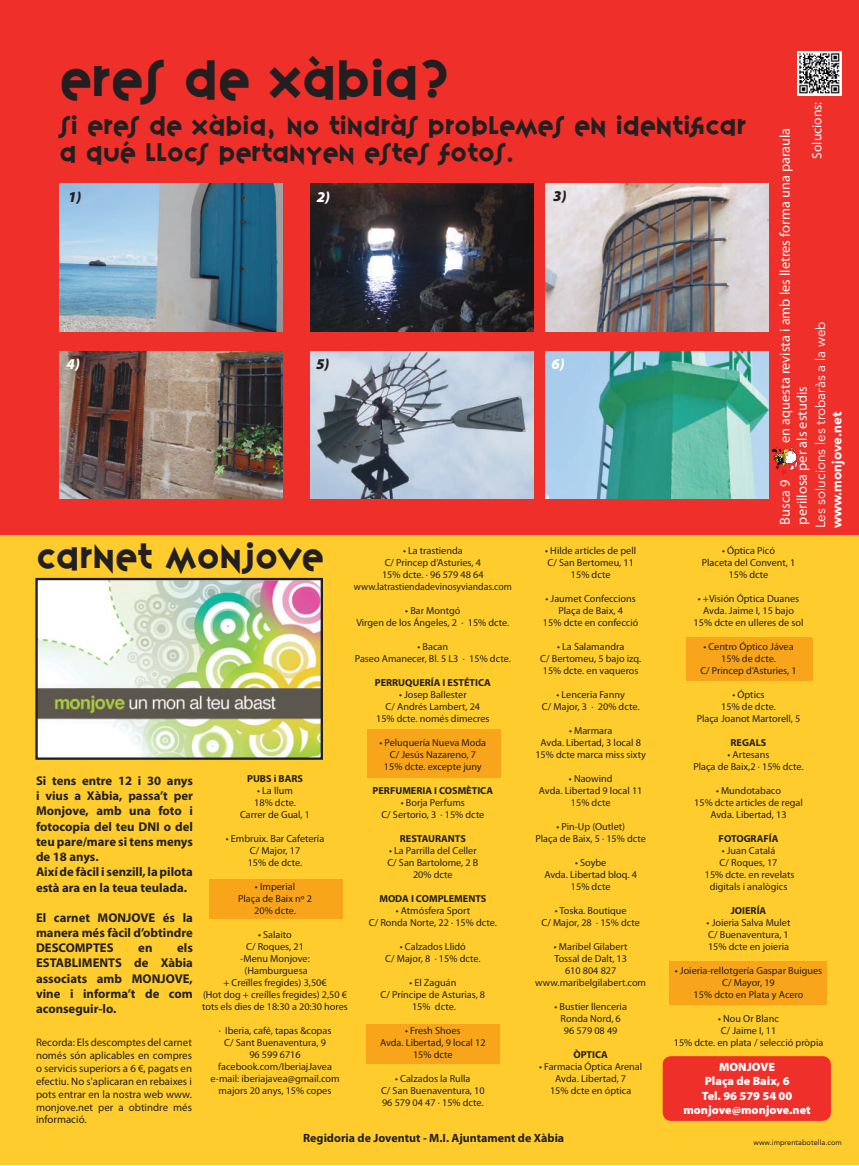
<style>
.page{position:relative;width:859px;height:1166px;background:#fff}
.page>*{position:absolute;margin:0;border:0;box-sizing:border-box;transform-origin:0 0}
.t1{font:45px "Variex";color:#231f20}
.t2{font:31.05px "Variex";color:#231f20}
.t3{font:22.5px/27px "Variex";color:#231f20}
.t4{font:italic 900 15px "Myriad Pro";color:#231f20}
.t5{font:italic 900 15px "Myriad Pro";color:#fff}
.t6{font:14.4px/17.2px "Myriad Pro";color:#fff}
.t7{font:13.5px "Avenir LT Std";color:#fff}
.t8{font:900 13.5px "Avenir LT Std";color:#fff}
.t9{font:13.5px "Myriad Pro";color:#fff}
.t10{font:700 12.75px/15.3px "Myriad Pro";color:#231f20;text-align:justify}
.t11{font:900 12px "Myriad Pro";color:#fff}
.t12{font:700 12px "Myriad Pro";color:#231f20}
.t13{font:10.8px/12.9px "Myriad Pro";color:#231f20;text-align:justify}
.t14{font:10.2px/12px "Myriad Pro";color:#231f20;text-align:center}
.t15{font:700 10.2px "Myriad Pro";color:#231f20}
.t16{font:7.5px "Avenir LT Std";color:#231f20}
</style>
<div class="page">
<div style="left:0;top:531px;width:859px;height:633px;background:#fecd2d"></div>
<div style="left:0;top:0;width:859px;height:534px;background:#ee2f2a"></div>
<img style="left:38px;top:580px;width:282px;height:176px">
<div style="left:35px;top:577px;width:288px;height:182px;border:2px solid #231f20"></div>
<div style="left:686px;top:636px;width:126px;height:44px;background:#f9a51b"></div>
<div style="left:367px;top:729px;width:133px;height:48px;background:#f9a51b"></div>
<div style="left:367px;top:1024px;width:133px;height:39px;background:#f9a51b"></div>
<div style="left:209px;top:879px;width:133px;height:39px;background:#f9a51b"></div>
<img style="left:797px;top:52px;width:44px;height:43px">
<svg style="left:772px;top:446px;width:25px;height:29px"></svg>
<img style="left:60px;top:183px;width:223px;height:148px">
<img style="left:310px;top:183px;width:223px;height:148px">
<img style="left:545px;top:183px;width:223px;height:148px">
<img style="left:60px;top:351px;width:223px;height:148px">
<img style="left:310px;top:351px;width:223px;height:148px">
<img style="left:545px;top:351px;width:223px;height:148px">
<div style="left:670px;top:960px;width:157px;height:44px;background:#f9a51b"></div>
<div style="left:663px;top:1055px;width:168px;height:65px;background:#ee2f2a;border-radius:9px"></div>
<h1 class="t1" style="left:60px;top:47px;width:392px">eres de xàbia?</h1>
<h3 class="t3" style="left:60px;top:111px;width:688px">si eres de xàbia, no tindràs problemes en identificar a qué llocs pertanyen estes fotos.</h3>
<h3 class="t4" style="left:68px;top:187px;width:15px">1)</h3>
<h3 class="t5" style="left:317px;top:187px;width:15px">2)</h3>
<h3 class="t4" style="left:553px;top:186px;width:15px">3)</h3>
<h3 class="t5" style="left:67px;top:353px;width:15px">4)</h3>
<h3 class="t4" style="left:316px;top:353px;width:15px">5)</h3>
<h3 class="t5" style="left:551px;top:353px;width:15px">6)</h3>
<h3 class="t9" style="left:809px;top:159px;width:59px;rotate:-90deg">Solucions:</h3>
<h3 class="t6" style="left:776px;top:524px;width:398px;text-indent:82px;rotate:-90deg">en aquesta revista i amb les lletres forma una paraula perillosa per als estudis</h3>
<h3 class="t7" style="left:813px;top:528px;width:208px;rotate:-90deg">Les solucions les trobaràs a la web</h3>
<h3 class="t8" style="left:829px;top:528px;width:118px;rotate:-90deg">www.monjove.net</h3>
<h3 class="t6" style="left:776px;top:524px;width:47px;rotate:-90deg">Busca 9</h3>
<h2 class="t2" style="left:36px;top:534px;width:288px">Carnet Monjove</h2>
<p class="t14" style="left:354px;top:544px;width:159px">• La trastienda<br>C/ Princep d’Asturies, 4<br>15% dcte. · 96 579 48 64 www.latrastiendadevinosyviandas.com</p>
<p class="t14" style="left:356px;top:604px;width:155px">• Bar Montgó<br>Virgen de los Ángeles, 2 · 15% dcte.</p>
<p class="t14" style="left:355px;top:640px;width:157px">• Bacan<br>Paseo Amanecer, Bl. 5 L3 · 15% dcte.</p>
<p class="t15" style="left:375px;top:675px;width:118px">PERRUQUERÍA I ESTÉTICA</p>
<p class="t14" style="left:376px;top:688px;width:115px">• Josep Ballester<br>C/ Andrés Lambert, 24<br>15% dcte. només dimecres</p>
<p class="t14" style="left:380px;top:736px;width:108px">• Peluquería Nueva Moda<br>C/ Jesús Nazareno, 7<br>15% dcte. excepte juny</p>
<p class="t15" style="left:373px;top:783px;width:122px">PERFUMERIA I COSMÈTICA</p>
<p class="t14" style="left:381px;top:796px;width:105px">• Borja Perfums<br>C/ Sertorio, 3 · 15% dcte</p>
<p class="t15" style="left:400px;top:831px;width:68px">RESTAURANTS</p>
<p class="t14" style="left:387px;top:844px;width:93px">• La Parrilla del Celler<br>C/ San Bartolome, 2 B<br>20% dcte</p>
<p class="t15" style="left:379px;top:891px;width:109px">MODA I COMPLEMENTS</p>
<p class="t14" style="left:369px;top:904px;width:130px">• Atmósfera Sport<br>C/ Ronda Norte, 22 · 15% dcte.</p>
<p class="t14" style="left:385px;top:940px;width:97px">• Calzados Llidó<br>C/ Major, 8 · 15% dcte.</p>
<p class="t14" style="left:381px;top:976px;width:106px">• El Zaguán<br>C/ Príncipe de Asturias, 8<br>15% dcte.</p>
<p class="t14" style="left:380px;top:1024px;width:107px">• Fresh Shoes<br>Avda. Libertad, 9 local 12<br>15% dcte</p>
<p class="t14" style="left:381px;top:1072px;width:105px">• Calzados la Rulla<br>C/ San Buenaventura, 10<br>96 579 04 47 · 15% dcte.</p>
<p class="t15" style="left:247px;top:771px;width:57px">PUBS i BARS</p>
<p class="t14" style="left:240px;top:784px;width:71px">• La llum<br>18% dcte.<br>Carrer de Gual, 1</p>
<p class="t14" style="left:226px;top:832px;width:100px">• Embruix. Bar Cafetería<br>C/ Major, 17<br>15% de dcte.</p>
<p class="t14" style="left:238px;top:880px;width:75px">• Imperial<br>Plaça de Baix nº 2<br>20% dcte.</p>
<p class="t14" style="left:202px;top:928px;width:147px">• Salaito<br>C/ Roques, 21<br>-Menu Monjove:<br>(Hamburguesa<br>+ Creïlles fregides) 3,50€<br>(Hot dog + creílles fregides) 2,50 € tots els dies de 18:30 a 20:30 hores</p>
<p class="t14" style="left:210px;top:1024px;width:131px">· Iberia, café, tapas &amp;copas<br>C/ Sant Buenaventura, 9<br>96 599 6716 facebook.com/IberiajJavea e-mail: iberiajavea@gmail.com majors 20 anys, 15% copes</p>
<p class="t10" style="left:36px;top:772px;width:158px;text-align:left">Si tens entre 12 i 30 anys i vius a Xàbia, passa’t per<br>Monjove, amb una foto i fotocopia del teu DNI o del teu pare/mare si tens menys de 18 anys.<br>Així de fàcil i senzill, la pilota està ara en la teua teulada.</p>
<p class="t10" style="left:36px;top:909px;width:158px">El carnet MONJOVE és la manera més fàcil d’obtindre DESCOMPTES</p>
<p class="t10" style="left:36px;top:939px;width:158px;text-indent:141px">els ESTABLIMENTS de Xàbia associats amb MONJOVE, vine i informa’t de com aconseguir-lo.</p>
<p class="t10" style="left:138px;top:939px;width:16px">en</p>
<p class="t13" style="left:36px;top:1034px;width:157px">Recorda: Els descomptes del carnet només són aplicables en compres o servicis superiors a 6 €, pagats en efectiu. No s'aplicaran en rebaixes i pots entrar en la nostra web www. monjove.net per a obtindre més informació.</p>
<p class="t14" style="left:545px;top:544px;width:92px">• Hilde articles de pell<br>C/ San Bertomeu, 11<br>15% dcte</p>
<p class="t14" style="left:543px;top:592px;width:97px">• Jaumet Confeccions<br>Plaça de Baix, 4<br>15% dcte en confecció</p>
<p class="t14" style="left:540px;top:640px;width:102px">• La Salamandra<br>C/ Bertomeu, 5 bajo izq.<br>15% dcte. en vaqueros</p>
<p class="t14" style="left:542px;top:688px;width:99px">• Lenceria Fanny<br>C/ Major, 3 · 20% dcte.</p>
<p class="t14" style="left:535px;top:724px;width:112px">• Marmara<br>Avda. Libertad, 3 local 8<br>15% dcte marca miss sixty</p>
<p class="t14" style="left:539px;top:772px;width:105px">• Naowind<br>Avda. Libertad 9 local 11<br>15% dcte</p>
<p class="t14" style="left:535px;top:820px;width:112px">• Pin-Up (Outlet)<br>Plaça de Baix, 5 · 15% dcte</p>
<p class="t14" style="left:544px;top:856px;width:94px">• Soybe<br>Avda. Libertad bloq. 4<br>15% dcte</p>
<p class="t14" style="left:541px;top:904px;width:100px">• Toska. Boutique<br>C/ Major, 28 · 15% dcte</p>
<p class="t14" style="left:535px;top:940px;width:112px">• Maribel Gilabert<br>Tossal de Dalt, 13<br>610 804 827 www.maribelgilabert.com</p>
<p class="t14" style="left:554px;top:1000px;width:74px">• Bustier llenceria<br>Ronda Nord, 6<br>96 579 08 49</p>
<p class="t15" style="left:573px;top:1047px;width:36px">ÒPTICA</p>
<p class="t14" style="left:539px;top:1060px;width:105px">• Farmacia Óptica Arenal<br>Avda. Libertad, 7<br>15% dcte en óptica</p>
<p class="t14" style="left:702px;top:544px;width:95px">• Óptica Picó<br>Placeta del Convent, 1<br>15% dcte</p>
<p class="t14" style="left:694px;top:592px;width:111px">• +Visión Óptica Duanes<br>Avda. Jaime I, 15 bajo<br>15% dcte en ulleres de sol</p>
<p class="t14" style="left:700px;top:640px;width:98px">• Centro Óptico Jávea<br>15% de dcte.<br>C/ Princep d’Asturies, 1</p>
<p class="t14" style="left:697px;top:688px;width:105px">• Óptics<br>15% de dcte.<br>Plaça Joanot Martorell, 5</p>
<p class="t15" style="left:731px;top:735px;width:37px">REGALS</p>
<p class="t14" style="left:693px;top:748px;width:112px">• Artesans<br>Plaça de Baix,2 · 15% dcte.</p>
<p class="t14" style="left:694px;top:784px;width:110px">• Mundotabaco<br>15% dcte articles de regal<br>Avda. Libertad, 13</p>
<p class="t15" style="left:719px;top:831px;width:61px">FOTOGRAFÍA</p>
<p class="t14" style="left:705px;top:844px;width:91px">• Juan Catalá<br>C/ Roques, 17<br>15% dcte. en revelats digitals i analògics</p>
<p class="t15" style="left:731px;top:903px;width:37px">JOIERÍA</p>
<p class="t14" style="left:707px;top:916px;width:85px;text-align:left">• Joieria Salva Mulet<br>C/ Buenaventura, 1<br>15% dcte en joieria</p>
<p class="t14" style="left:675px;top:964px;width:149px">• Joieria-rellotgería Gaspar Buigues<br>C/ Mayor, 19<br>15% dcto en Plata y Acero</p>
<p class="t14" style="left:674px;top:1012px;width:151px">• Nou Or Blanc<br>C/ Jaime I, 11<br>15% dcte. en plata / selecció pròpia</p>
<p class="t11" style="left:719px;top:1058px;width:10px">MON</p>
<p class="t11" style="left:747px;top:1058px;width:29px">JOVE</p>
<p class="t11" style="left:705px;top:1072px;width:86px">Plaça de Baix, 6</p>
<p class="t11" style="left:702px;top:1087px;width:92px">Tel. 96 579 54 00</p>
<p class="t11" style="left:683px;top:1101px;width:129px">monjove@monjove.net</p>
<p class="t12" style="left:303px;top:1129px;width:263px">Regidoria de Joventut - M.I. Ajuntament de Xàbia</p>
<p class="t16" style="left:753px;top:1137px;width:90px">www.imprentabotella.com</p>
</div>
